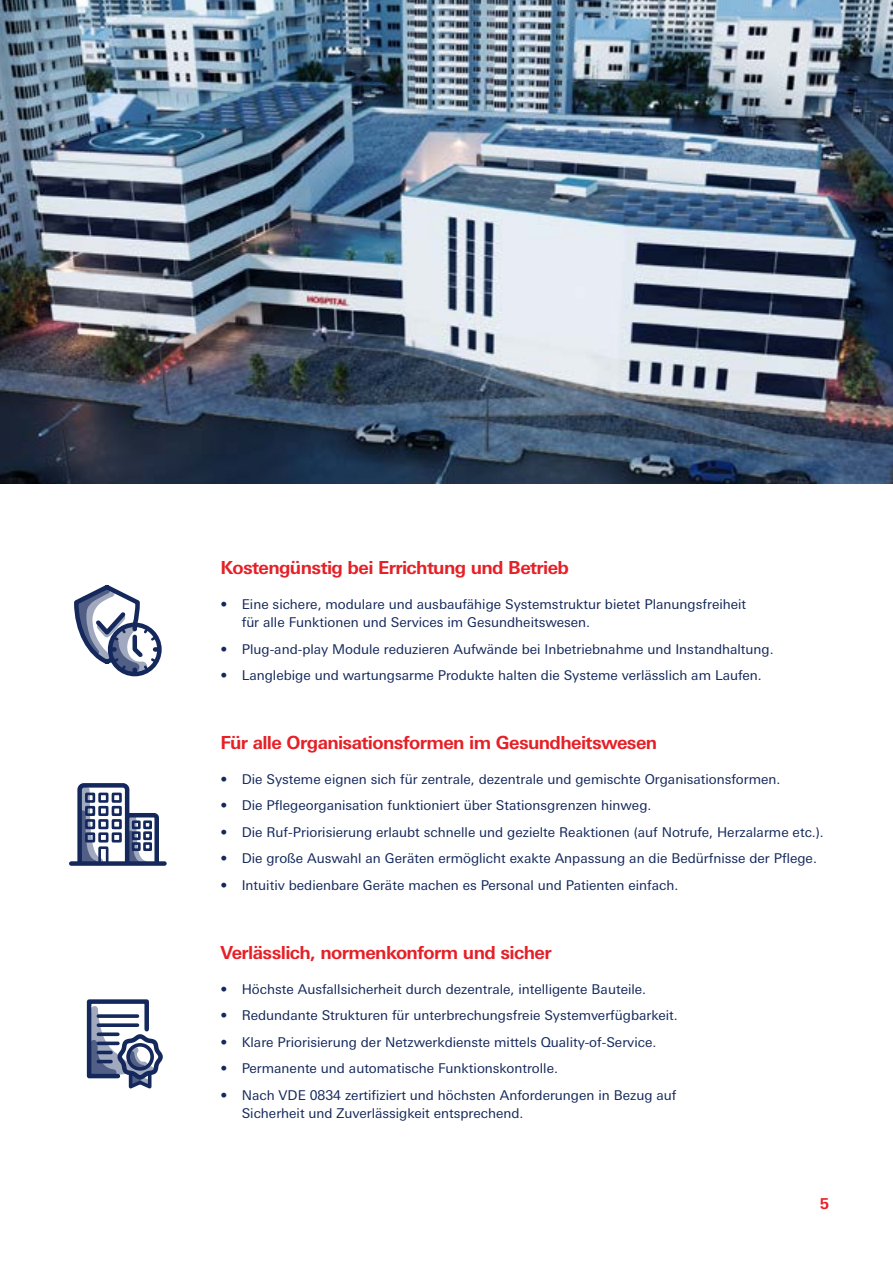
<style>
.page{position:relative;width:893px;height:1263px;background:#fff}
.page>*{position:absolute;margin:0;border:0;box-sizing:border-box;transform-origin:0 0}
.t1{font:700 18px "Univers Next W1 G";letter-spacing:-.035em;color:#e52027}
.t2{font:700 15px "Univers Next W1 G";color:#e52027}
.t3{font:13.5px/18px "Univers Next W1 G";color:#14285c}
</style>
<div class="page">
<svg style="left:86px;top:999px;width:77px;height:90px"></svg>
<svg style="left:74px;top:586px;width:88px;height:91px"></svg>
<div style="left:71px;top:861px;width:93px;height:5px;background:#14285c"></div>
<svg style="left:75px;top:783px;width:86px;height:83px"></svg>
<img style="left:0;top:0;width:893px;height:484px">
<h1 class="t1" style="left:220px;top:557px;width:350px">Kostengünstig bei Errichtung und Betrieb</h1>
<p class="t3" style="left:242px;top:595px;width:506px;text-indent:-21px">• Eine sichere, modulare und ausbaufähige Systemstruktur bietet Planungsfreiheit für alle Funktionen und Services im Gesundheitswesen.</p>
<p class="t3" style="left:220px;top:640px;width:555px">• Plug-and-play Module reduzieren Aufwände bei Inbetriebnahme und Instandhaltung.</p>
<p class="t3" style="left:220px;top:666px;width:543px">• Langlebige und wartungsarme Produkte halten die Systeme verlässlich am Laufen.</p>
<h1 class="t1" style="left:220px;top:732px;width:438px">Für alle Organisationsformen im Gesundheitswesen</h1>
<p class="t3" style="left:220px;top:770px;width:561px">• Die Systeme eignen sich für zentrale, dezentrale und gemischte Organisationsformen.</p>
<p class="t3" style="left:220px;top:797px;width:432px">• Die Pflegeorganisation funktioniert über Stationsgrenzen hinweg.</p>
<p class="t3" style="left:220px;top:823px;width:605px">• Die Ruf-Priorisierung erlaubt schnelle und gezielte Reaktionen (auf Notrufe, Herzalarme etc.).</p>
<p class="t3" style="left:220px;top:850px;width:598px">• Die große Auswahl an Geräten ermöglicht exakte Anpassung an die Bedürfnisse der Pflege.</p>
<p class="t3" style="left:220px;top:876px;width:459px">• Intuitiv bedienbare Geräte machen es Personal und Patienten einfach.</p>
<h1 class="t1" style="left:220px;top:941px;width:333px">Verlässlich, normenkonform und sicher</h1>
<p class="t3" style="left:220px;top:980px;width:427px">• Höchste Ausfallsicherheit durch dezentrale, intelligente Bauteile.</p>
<p class="t3" style="left:220px;top:1006px;width:459px">• Redundante Strukturen für unterbrechungsfreie Systemverfügbarkeit.</p>
<p class="t3" style="left:220px;top:1033px;width:437px">• Klare Priorisierung der Netzwerkdienste mittels Quality-of-Service.</p>
<p class="t3" style="left:220px;top:1059px;width:339px">• Permanente und automatische Funktionskontrolle.</p>
<p class="t3" style="left:242px;top:1086px;width:436px;text-indent:-21px">• Nach VDE 0834 zertifiziert und höchsten Anforderungen in Bezug auf<br>Sicherheit und Zuverlässigkeit entsprechend.</p>
<p class="t2" style="left:820px;top:1195px;width:11px">5</p>
</div>
